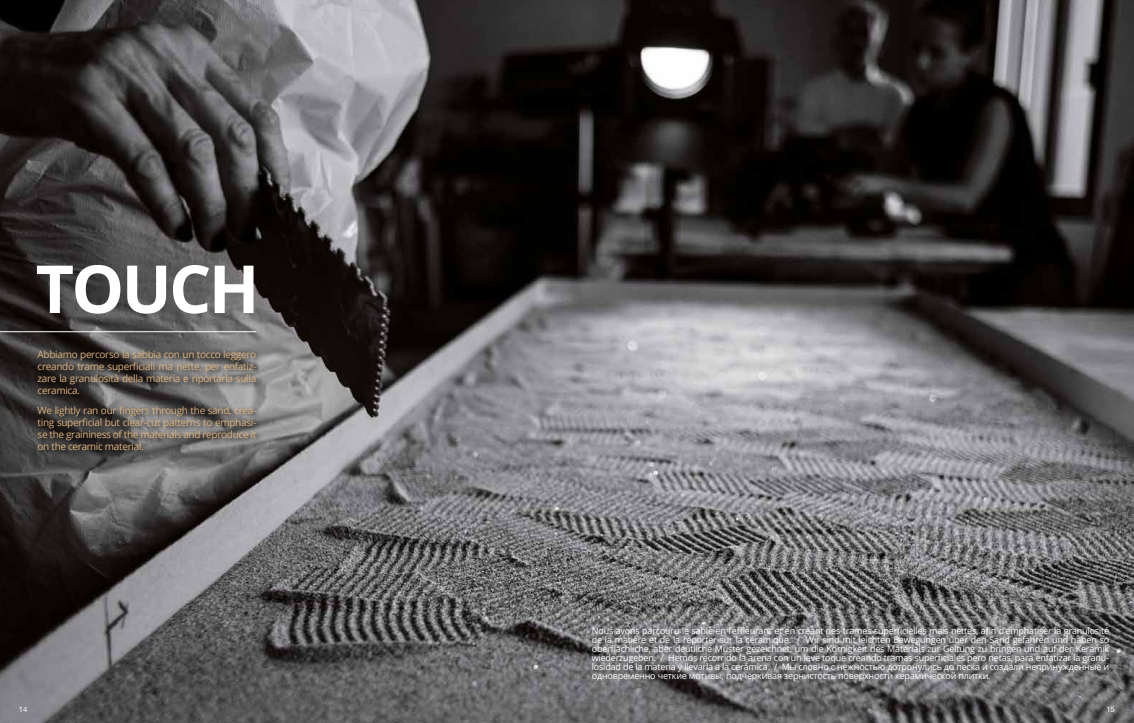
<style>
.page{position:relative;width:1134px;height:723px;background:#fff}
.page>*{position:absolute;margin:0;border:0;box-sizing:border-box;transform-origin:0 0}
.t1{font:700 66.3px "Open Sans";letter-spacing:-.04em;color:#fff}
.t2{font:10px/12px "Open Sans";letter-spacing:-.03em;color:#dcb17b;text-align:justify}
.t3{font:9px/9px "Open Sans";letter-spacing:-.02em;color:#fff;text-align:justify}
.t4{font:7.7px "Helvetica Neue LT Com";color:#fff}
</style>
<div class="page">
<img style="left:0;top:0;width:1134px;height:723px">
<hr style="left:0;top:331px;width:256px;height:1px;background:#fff">
<svg style="left:35px;top:347px;width:228px;height:54px;background:#565454"></svg>
<svg style="left:35px;top:403px;width:228px;height:54px;background:#565555"></svg>
<h1 class="t1" style="left:36px;top:242px;width:225px">TOUCH</h1>
<p class="t2" style="left:38px;top:348px;width:220px">Abbiamo percorso la sabbia con un tocco leggero creando trame superficiali ma nette, per enfatiz&shy;zare la granulosità della materia e riportarla sulla ceramica.</p>
<p class="t2" style="left:38px;top:404px;width:220px">We lightly ran our fingers through the sand, crea&shy;ting superficial but clear-cut patterns to emphasi&shy;se the graininess of the materials and reproduce it on the ceramic material.</p>
<p class="t3" style="left:592px;top:626px;width:519px">Nous avons parcouru le sable en l’effleurant et en créant des trames superficielles mais nettes, afin d’emphatiser la granulosité de la matière et de la reporter sur la céramique. / Wir sind mit leichten Bewegungen über den Sand gefahren und haben so oberflächliche, aber deutliche Muster gezeichnet, um die Körnigkeit des Materials zur Geltung zu bringen und auf der Keramik wiederzugeben. / Hemos recorrido la arena con un leve toque creando tramas superficiales pero netas, para enfatizar la granu&shy;losidad de la materia y llevarla a la cerámica. / Мы словно с нежностью дотронулись до песка и создали непринужденные и одновременно четкие мотивы, подчёркивая зернистость поверхности керамической плитки.</p>
<p class="t4" style="left:19px;top:704px;width:10px">14</p>
<p class="t4" style="left:1106px;top:704px;width:10px">15</p>
</div>
